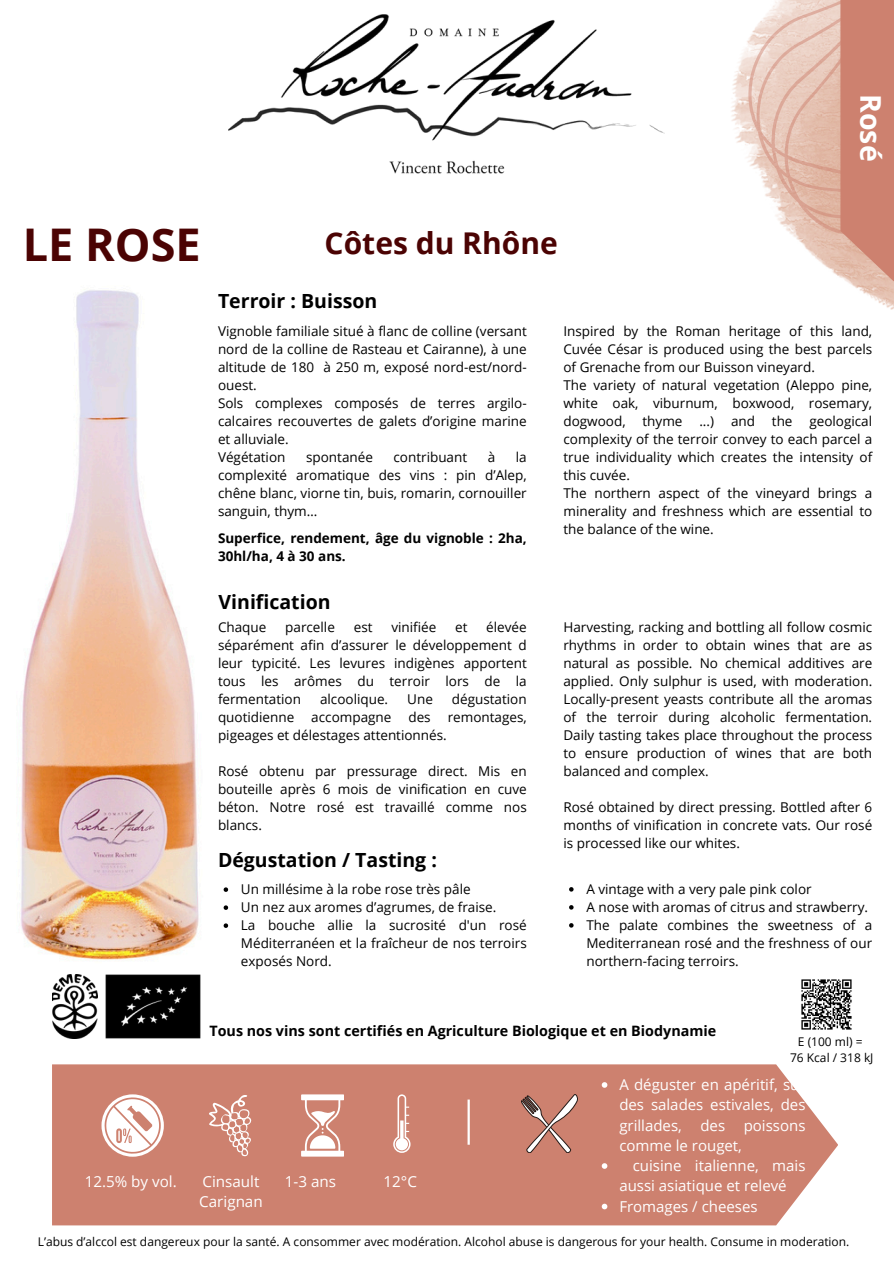
<style>
.page{position:relative;width:894px;height:1264px;background:#fff}
.page>*{position:absolute;margin:0;border:0;box-sizing:border-box;transform-origin:0 0}
.t1{font:700 45px "Open Sans";color:#4b0303}
.t2{font:700 30px "Open Sans";color:#4b0303}
.t3{font:700 28.5px "Open Sans";color:#fff}
.t4{font:700 19.5px "Open Sans";color:#000}
.t5{font:15.15px/20.2px "Open Sans";color:#fff}
.t6{font:15px/20.2px "Open Sans";color:#fff;text-align:justify}
.t7{font:700 14.25px "Open Sans";color:#000}
.t8{font:13.5px/18px "Open Sans";color:#000;text-align:justify}
.t9{font:700 13.5px/18px "Open Sans";color:#000}
.t10{font:12px "Open Sans";color:#000}
</style>
<div class="page">
<img style="left:229px;top:15px;width:435px;height:159px">
<svg style="left:731px;top:0;width:162px;height:304px"></svg>
<div style="left:840px;top:0;width:53px;height:281px;background:#cd816f"></div>
<div style="left:52px;top:1064px;width:785px;height:161px;background:#cd816f"></div>
<svg style="left:207px;top:1094px;width:44px;height:62px;background:#d79b8c"></svg>
<svg style="left:101px;top:1094px;width:62px;height:62px"></svg>
<svg style="left:301px;top:1094px;width:43px;height:62px"></svg>
<svg style="left:393px;top:1094px;width:17px;height:58px"></svg>
<svg style="left:521px;top:1094px;width:57px;height:58px;background:#c08779"></svg>
<hr style="left:467px;top:1099px;width:2px;height:45px;background:#fff">
<svg style="left:601px;top:1082px;width:6px;height:5px"></svg>
<svg style="left:601px;top:1163px;width:6px;height:5px"></svg>
<svg style="left:601px;top:1203px;width:6px;height:6px"></svg>
<img style="left:21px;top:290px;width:208px;height:709px">
<svg style="left:223px;top:887px;width:5px;height:4px"></svg>
<svg style="left:223px;top:905px;width:5px;height:4px"></svg>
<svg style="left:223px;top:923px;width:5px;height:4px"></svg>
<img style="left:52px;top:975px;width:46px;height:63px">
<img style="left:106px;top:975px;width:95px;height:63px">
<img style="left:801px;top:979px;width:51px;height:51px">
<svg style="left:569px;top:887px;width:4px;height:4px"></svg>
<svg style="left:569px;top:905px;width:4px;height:4px"></svg>
<svg style="left:569px;top:923px;width:4px;height:4px"></svg>
<p class="t1" style="left:23px;top:212px;width:179px">LE ROSE</p>
<p class="t2" style="left:324px;top:222px;width:235px">Côtes du Rhône</p>
<p class="t4" style="left:218px;top:287px;width:161px">Terroir : Buisson</p>
<p class="t3" style="left:890px;top:94px;width:69px;rotate:90deg">Rosé</p>
<p class="t8" style="left:218px;top:322px;width:310px">Vignoble familiale situé à flanc de colline (versant nord de la colline de Rasteau et Cairanne), à une altitude de 180 à 250 m, exposé nord-est/nord&shy;ouest.</p>
<h3 class="t8" style="left:218px;top:394px;width:310px">Sols complexes composés de terres argilo&shy;calcaires recouvertes de galets d’origine marine et alluviale.</h3>
<p class="t8" style="left:218px;top:448px;width:69px">Végétation</p>
<p class="t8" style="left:306px;top:448px;width:68px">spontanée</p>
<p class="t8" style="left:393px;top:448px;width:75px">contribuant</p>
<p class="t8" style="left:487px;top:448px;width:9px">à</p>
<p class="t8" style="left:218px;top:448px;width:310px;text-indent:298px">la complexité aromatique des vins : pin d’Alep, chêne blanc, viorne tin, buis, romarin, cornouiller sanguin, thym…</p>
<p class="t9" style="left:218px;top:528px;width:310px">Superfice, rendement, âge du vignoble : 2ha,<br>30hl/ha, 4 à 30 ans.</p>
<p class="t4" style="left:218px;top:587px;width:113px">Vinification</p>
<p class="t8" style="left:218px;top:617px;width:310px;text-indent:268px">élevée séparément afin d’assurer le développement d leur typicité. Les levures indigènes apportent tous les arômes du terroir lors de la fermentation</p>
<p class="t8" style="left:218px;top:617px;width:50px">Chaque</p>
<p class="t8" style="left:285px;top:617px;width:51px">parcelle</p>
<p class="t8" style="left:353px;top:617px;width:20px">est</p>
<p class="t8" style="left:391px;top:617px;width:46px">vinifiée</p>
<p class="t8" style="left:455px;top:617px;width:14px">et</p>
<p class="t8" style="left:320px;top:689px;width:70px">alcoolique.</p>
<p class="t8" style="left:407px;top:689px;width:27px">Une</p>
<p class="t8" style="left:452px;top:689px;width:76px">dégustation</p>
<p class="t8" style="left:218px;top:707px;width:78px">quotidienne</p>
<p class="t8" style="left:311px;top:707px;width:82px">accompagne</p>
<p class="t8" style="left:408px;top:707px;width:24px">des</p>
<p class="t8" style="left:447px;top:707px;width:81px">remontages,</p>
<p class="t8" style="left:218px;top:725px;width:230px">pigeages et délestages attentionnés.</p>
<p class="t8" style="left:218px;top:761px;width:310px">Rosé obtenu par pressurage direct. Mis en bouteille après 6 mois de vinification en cuve béton. Notre rosé est travaillé comme nos blancs.</p>
<p class="t4" style="left:218px;top:846px;width:220px">Dégustation / Tasting :</p>
<h3 class="t8" style="left:241px;top:879px;width:231px">Un millésime à la robe rose très pâle</h3>
<p class="t8" style="left:241px;top:897px;width:257px">Un nez aux aromes d’agrumes, de fraise.</p>
<p class="t8" style="left:241px;top:915px;width:287px">La bouche allie la sucrosité d'un rosé Méditerranéen et la fraîcheur de nos terroirs exposés Nord.</p>
<p class="t8" style="left:563px;top:322px;width:310px">Inspired by the Roman heritage of this land, Cuvée César is produced using the best parcels of Grenache from our Buisson vineyard.</p>
<p class="t8" style="left:563px;top:376px;width:310px">The variety of natural vegetation (Aleppo pine, white oak, viburnum, boxwood, rosemary, dogwood, thyme ...) and the geological complexity of the terroir convey to each parcel a true individuality which creates the intensity of this cuvée.</p>
<h3 class="t8" style="left:563px;top:484px;width:310px">The northern aspect of the vineyard brings a minerality and freshness which are essential to the balance of the wine.</h3>
<p class="t8" style="left:563px;top:617px;width:310px">Harvesting, racking and bottling all follow cosmic rhythms in order to obtain wines that are as natural as possible. No chemical additives are applied. Only sulphur is used, with moderation.<br>Locally-present yeasts contribute all the aromas of the terroir during alcoholic fermentation.<br>Daily tasting takes place throughout the process to ensure production of wines that are both balanced and complex.</p>
<p class="t8" style="left:563px;top:797px;width:310px">Rosé obtained by direct pressing. Bottled after 6 months of vinification in concrete vats. Our rosé is processed like our whites.</p>
<p class="t8" style="left:586px;top:879px;width:227px">A vintage with a very pale pink color</p>
<h5 class="t8" style="left:586px;top:897px;width:283px">A nose with aromas of citrus and strawberry.</h5>
<p class="t8" style="left:586px;top:915px;width:287px">The palate combines the sweetness of a Mediterranean rosé and the freshness of our northern-facing terroirs.</p>
<p class="t7" style="left:209px;top:1021px;width:508px">Tous nos vins sont certifiés en Agriculture Biologique et en Biodynamie</p>
<p class="t10" style="left:797px;top:1032px;width:66px">E (100 ml) =</p>
<p class="t10" style="left:789px;top:1048px;width:85px">76 Kcal / 318 kJ</p>
<p class="t5" style="left:85px;top:1170px;width:93px">12.5% by vol.</p>
<h2 class="t5" style="left:199px;top:1170px;width:65px">Cinsault<br>Carignan</h2>
<p class="t5" style="left:285px;top:1170px;width:53px">1-3 ans</p>
<p class="t5" style="left:383px;top:1170px;width:35px">12°C</p>
<h1 class="t6" style="left:619px;top:1074px;width:188px">A déguster en apéritif, sur des salades estivales, des grillades, des poissons comme le rouget,</h1>
<p class="t6" style="left:619px;top:1155px;width:188px;text-indent:13px">cuisine italienne, mais aussi asiatique et relevé</p>
<h2 class="t6" style="left:619px;top:1195px;width:140px">Fromages / cheeses</h2>
<p class="t10" style="left:38px;top:1233px;width:812px">L’abus d’alccol est dangereux pour la santé. A consommer avec modération. Alcohol abuse is dangerous for your health. Consume in moderation.</p>
</div>
